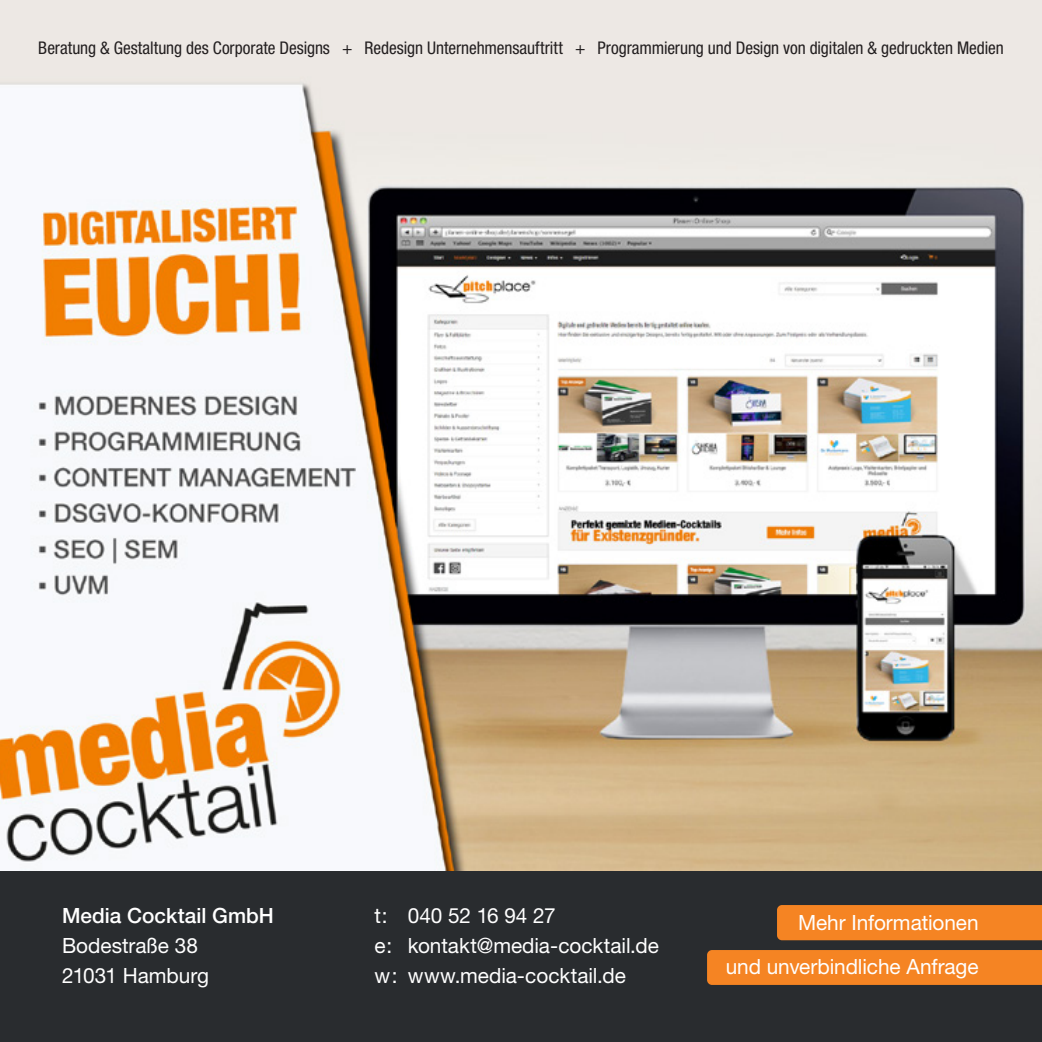
<style>
.page{position:relative;width:1042px;height:1042px;background:#fff}
.page>*{position:absolute;margin:0;border:0;box-sizing:border-box;transform-origin:0 0}
.t1{font:21px/29.8px "Helvetica Neue";letter-spacing:-.005em;color:#fff}
.t2{font:500 21px "Helvetica Neue";color:#fff}
.t3{font:condensed 17.5px "Helvetica Neue";letter-spacing:-.005em;color:#231f20}
</style>
<div class="page">
<img style="left:0;top:0;width:1042px;height:871px">
<div style="left:0;top:871px;width:1042px;height:171px;background:#292c2f"></div>
<div style="left:777px;top:905px;width:265px;height:35px;background:#f58423"></div>
<div style="left:707px;top:950px;width:335px;height:35px;background:#f58423"></div>
<p class="t3" style="left:38px;top:37px;width:967px">Beratung &amp; Gestaltung des Corporate Designs + Redesign Unternehmensauftritt + Programmierung und Design von digitalen &amp; gedruckten Medien</p>
<p class="t2" style="left:62px;top:903px;width:213px">Media Cocktail GmbH</p>
<p class="t1" style="left:62px;top:930px;width:149px">Bodestraße 38<br>21031 Hamburg</p>
<p class="t1" style="left:375px;top:900px;width:286px">t: 040 52 16 94 27<br>e: kontakt@media-cocktail.de w: www.media-cocktail.de</p>
<p class="t1" style="left:725px;top:900px;width:254px;line-height:43.8px;text-align:right">Mehr Informationen<br>und unverbindliche Anfrage</p>
</div>
